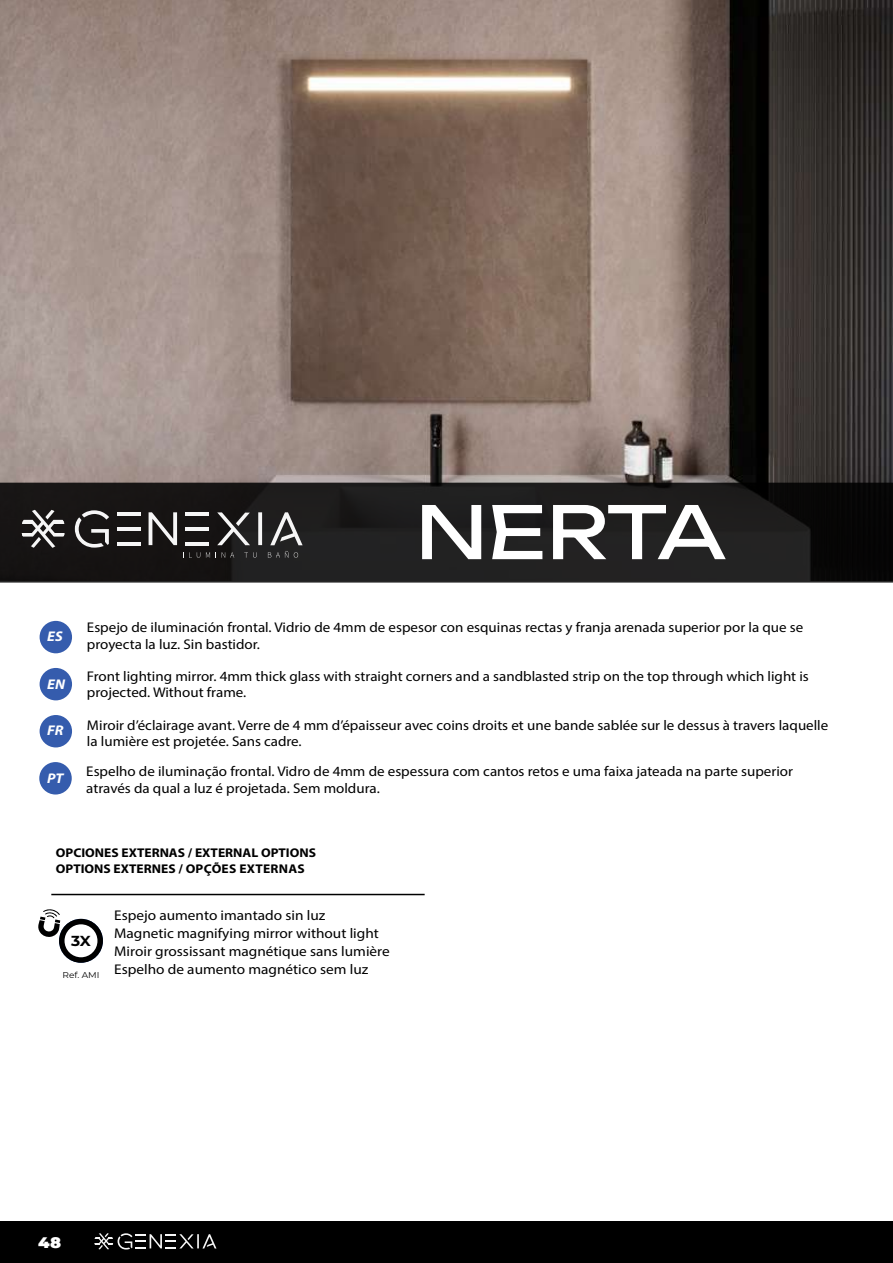
<style>
.page{position:relative;width:893px;height:1263px;background:#fff}
.page>*{position:absolute;margin:0;border:0;box-sizing:border-box;transform-origin:0 0}
.t1{font:72.3px "Unbounded";letter-spacing:-.015em;color:#fff;scale:1.06 1}
.t2{font:900 15.3px "Montserrat";color:#fff;scale:1.06 1}
.t3{font:700 14.55px "Montserrat";color:#000;scale:1.06 1}
.t4{font:14.1px/16.5px "Myriad Pro";color:#000;scale:1.06 1}
.t5{font:14.1px/18px "Myriad Pro";color:#000;scale:1.08 1}
.t6{font:italic 700 14.1px "Myriad Pro";color:#fff;scale:1.06 1}
.t7{font:700 12.75px/16.2px "Myriad Pro";color:#000;scale:1.06 1}
.t8{font:8.4px "Montserrat";color:#000;scale:1.06 1}
</style>
<div class="page">
<div style="left:0;top:1222px;width:893px;height:41px;background:#000"></div>
<svg style="left:94px;top:1233px;width:122px;height:17px"></svg>
<img style="left:0;top:0;width:893px;height:483px">
<svg style="left:0;top:483px;width:893px;height:100px;background:#1c1b1b"></svg>
<svg style="left:75px;top:510px;width:34px;height:38px"></svg>
<svg style="left:217px;top:512px;width:33px;height:33px"></svg>
<svg style="left:149px;top:512px;width:28px;height:33px"></svg>
<svg style="left:258px;top:512px;width:4px;height:33px"></svg>
<hr style="left:117px;top:512px;width:23px;height:3px;background:#f6f6f6">
<hr style="left:117px;top:527px;width:23px;height:3px;background:#f6f6f6">
<hr style="left:117px;top:542px;width:23px;height:3px;background:#f6f6f6">
<hr style="left:185px;top:512px;width:24px;height:3px;background:#f6f6f6">
<hr style="left:185px;top:527px;width:24px;height:3px;background:#f6f6f6">
<hr style="left:185px;top:542px;width:24px;height:3px;background:#f6f6f6">
<svg style="left:270px;top:512px;width:33px;height:33px"></svg>
<svg style="left:21px;top:508px;width:44px;height:41px"></svg>
<svg style="left:183px;top:552px;width:17px;height:6px"></svg>
<svg style="left:206px;top:552px;width:4px;height:6px"></svg>
<svg style="left:216px;top:552px;width:18px;height:6px"></svg>
<svg style="left:244px;top:552px;width:13px;height:6px"></svg>
<svg style="left:268px;top:551px;width:20px;height:7px"></svg>
<svg style="left:294px;top:552px;width:4px;height:6px"></svg>
<hr style="left:51px;top:894px;width:374px;height:1px;background:#000">
<svg style="left:59px;top:919px;width:44px;height:44px"></svg>
<div style="left:65px;top:924px;width:32px;height:33px;background:#fff;border-radius:50%"></div>
<svg style="left:38px;top:909px;width:22px;height:28px"></svg>
<div style="left:39px;top:762px;width:33px;height:32px;background:#355cad;border-radius:50%"></div>
<div style="left:40px;top:715px;width:32px;height:32px;background:#355cad;border-radius:50%"></div>
<div style="left:40px;top:668px;width:32px;height:32px;background:#355cad;border-radius:50%"></div>
<div style="left:40px;top:621px;width:32px;height:32px;background:#355cad;border-radius:50%"></div>
<h1 class="t1" style="left:416px;top:474px;width:294px">NERTA</h1>
<p class="t6" style="left:47px;top:627px;width:16px">ES</p>
<p class="t6" style="left:47px;top:675px;width:18px">EN</p>
<p class="t6" style="left:47px;top:721px;width:17px">FR</p>
<p class="t6" style="left:47px;top:769px;width:17px">PT</p>
<p class="t4" style="left:87px;top:619px;width:677px">Espejo de iluminación frontal. Vidrio de 4mm de espesor con esquinas rectas y franja arenada superior por la que se proyecta la luz. Sin bastidor.</p>
<p class="t4" style="left:87px;top:667px;width:683px">Front lighting mirror. 4mm thick glass with straight corners and a sandblasted strip on the top through which light is projected. Without frame.</p>
<p class="t4" style="left:87px;top:717px;width:701px">Miroir d’éclairage avant. Verre de 4 mm d’épaisseur avec coins droits et une bande sablée sur le dessus à travers laquelle la lumière est projetée. Sans cadre.</p>
<p class="t4" style="left:86px;top:763px;width:668px">Espelho de iluminação frontal. Vidro de 4mm de espessura com cantos retos e uma faixa jateada na parte superior através da qual a luz é projetada. Sem moldura.</p>
<p class="t7" style="left:56px;top:844px;width:247px">OPCIONES EXTERNAS / EXTERNAL OPTIONS<br>OPTIONS EXTERNES / OPÇÕES EXTERNAS</p>
<p class="t3" style="left:71px;top:930px;width:20px">3X</p>
<p class="t8" style="left:63px;top:969px;width:36px">Ref. AMI</p>
<p class="t5" style="left:114px;top:906px;width:257px">Espejo aumento imantado sin luz<br>Magnetic magnifying mirror without light Miroir grossissant magnétique sans lumière Espelho de aumento magnético sem luz</p>
<p class="t2" style="left:38px;top:1231px;width:23px">48</p>
</div>
